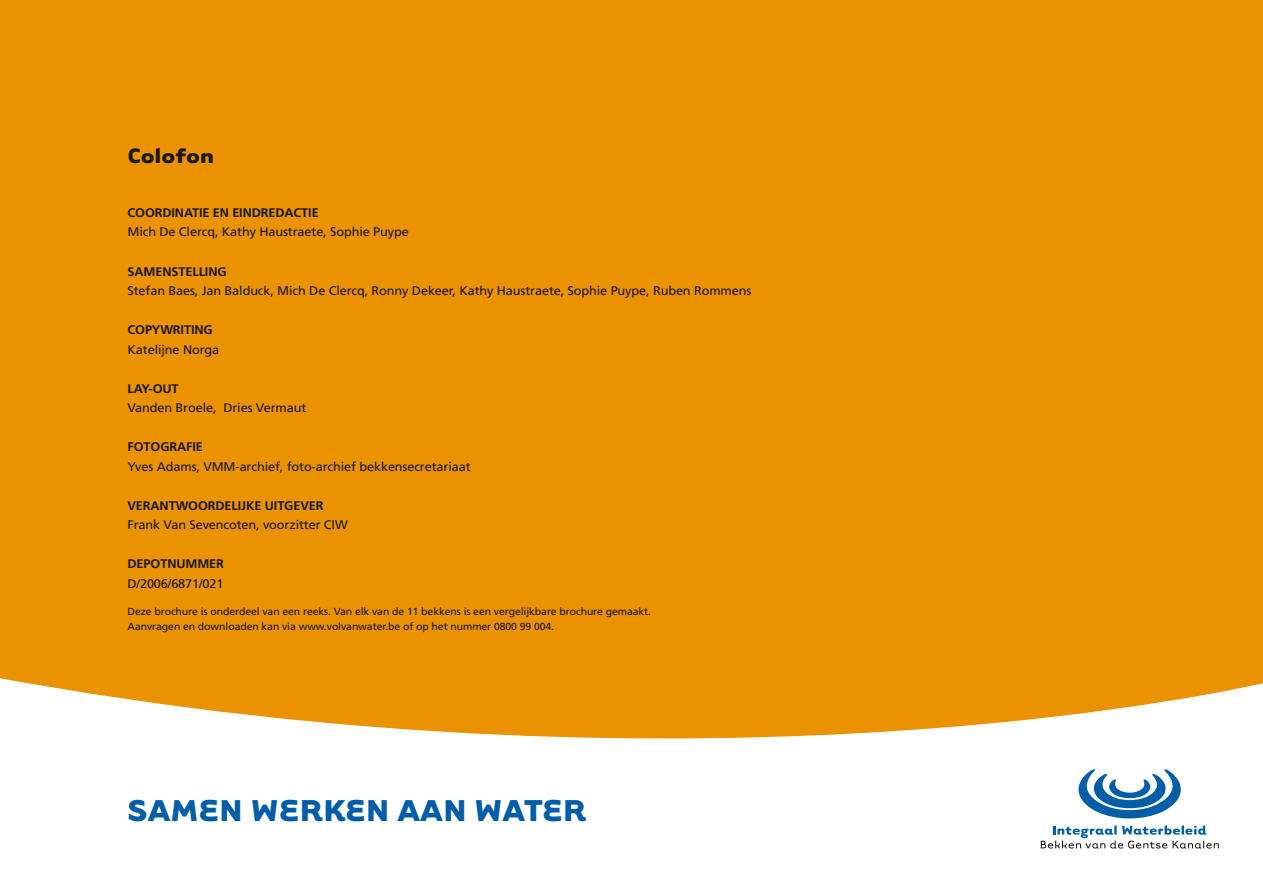
<style>
.page{position:relative;width:1263px;height:893px;background:#ea9200}
.page>*{position:absolute;margin:0;border:0;box-sizing:border-box;transform-origin:0 0}
.t1{font:700 34.8px "Tarzana Wide";color:#005da8}
.t2{font:700 24px "Tarzana Wide";color:#1a171b}
.t3{font:12.45px "Frutiger LT Std";letter-spacing:-.01em;color:#1a171b}
.t4{font:700 12.45px "Frutiger LT Std";letter-spacing:-.01em;color:#1a171b}
.t5{font:10.35px/15px "Frutiger LT Std";letter-spacing:-.01em;color:#1a171b}
</style>
<div class="page">
<svg style="left:0;top:678px;width:1263px;height:215px;fill:#fff"></svg>
<svg style="left:1041px;top:825px;width:178px;height:24px"></svg>
<svg style="left:1078px;top:769px;width:103px;height:49px"></svg>
<h2 class="t2" style="left:128px;top:140px;width:88px">Colofon</h2>
<p class="t4" style="left:128px;top:205px;width:193px">COORDINATIE EN EINDREDACTIE</p>
<p class="t3" style="left:128px;top:225px;width:283px">Mich De Clercq, Kathy Haustraete, Sophie Puype</p>
<p class="t4" style="left:128px;top:264px;width:101px">SAMENSTELLING</p>
<p class="t3" style="left:128px;top:283px;width:625px">Stefan Baes, Jan Balduck, Mich De Clercq, Ronny Dekeer, Kathy Haustraete, Sophie Puype, Ruben Rommens</p>
<p class="t4" style="left:128px;top:322px;width:87px">COPYWRITING</p>
<p class="t3" style="left:128px;top:342px;width:93px">Katelijne Norga</p>
<p class="t4" style="left:128px;top:381px;width:53px">LAY-OUT</p>
<p class="t3" style="left:128px;top:400px;width:180px">Vanden Broele, Dries Vermaut</p>
<p class="t4" style="left:128px;top:439px;width:77px">FOTOGRAFIE</p>
<p class="t3" style="left:128px;top:459px;width:345px">Yves Adams, VMM-archief, foto-archief bekkensecretariaat</p>
<p class="t4" style="left:128px;top:498px;width:197px">VERANTWOORDELIJKE UITGEVER</p>
<p class="t3" style="left:128px;top:517px;width:222px">Frank Van Sevencoten, voorzitter CIW</p>
<p class="t4" style="left:128px;top:556px;width:98px">DEPOTNUMMER</p>
<p class="t3" style="left:128px;top:576px;width:98px">D/2006/6871/021</p>
<p class="t5" style="left:128px;top:603px;width:525px">Deze brochure is onderdeel van een reeks. Van elk van de 11 bekkens is een vergelijkbare brochure gemaakt.<br>Aanvragen en downloaden kan via www.volvanwater.be of op het nummer 0800 99 004.</p>
<h1 class="t1" style="left:128px;top:788px;width:217px">SAMEN WERKEN</h1>
<h1 class="t1" style="left:397px;top:788px;width:24px">AAN</h1>
<h1 class="t1" style="left:475px;top:788px;width:113px">WATE R</h1>
</div>
